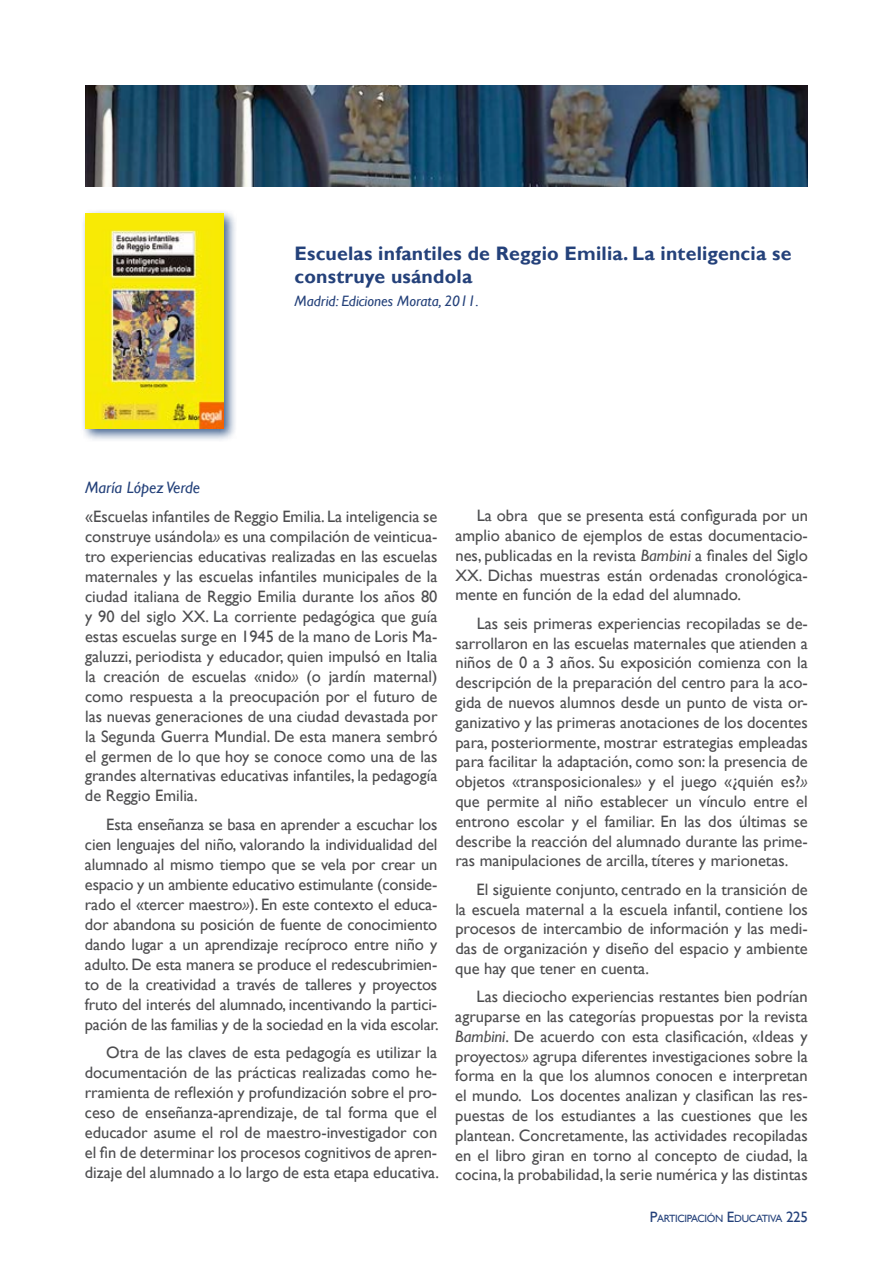
<style>
.page{position:relative;width:893px;height:1263px;background:#fff}
.page>*{position:absolute;margin:0;border:0;box-sizing:border-box;transform-origin:0 0}
.t1{font:700 19.5px/23.4px "Gill Sans";letter-spacing:.01em;color:#24417a}
.t2{font:16.5px/20px "Gill Sans";color:#4d4d4f;text-align:justify}
.t3{font:italic 15px "Gill Sans";color:#24417a}
.t4{font:10.5px "Gill Sans";letter-spacing:-.03em;color:#24417a}
.s1{font-style:italic;color:#24417a}
.s2{font-style:italic}
.s3{font-size:15px}
</style>
<div class="page">
<img style="left:85px;top:85px;width:722px;height:101px">
<div style="left:80px;top:209px;width:157px;height:234px;background:#002d6a;opacity:.75"></div>
<img style="left:85px;top:214px;width:139px;height:215px">
<p class="t1" style="left:295px;top:242px;width:498px">Escuelas infantiles de Reggio Emilia. La inteligencia se construye usándola</p>
<p class="t3" style="left:295px;top:292px;width:186px">Madrid: Ediciones Morata, 2011.</p>
<p class="t2" style="left:85px;top:474px;width:354px;line-height:28.5px"><span class="s1">María López Verde<br></span>«Escuelas infantiles de Reggio Emilia. La inteligencia se</p>
<p class="t2" style="left:85px;top:526px;width:354px">construye usándola<span class="s2">»</span> es una compilación de veinticua&shy;tro experiencias educativas realizadas en las escuelas maternales y las escuelas infantiles municipales de la ciudad italiana de Reggio Emilia durante los años 80 y 90 del siglo XX. La corriente pedagógica que guía estas escuelas surge en 1945 de la mano de Loris Ma&shy;galuzzi, periodista y educador, quien impulsó en Italia la creación de escuelas «nido<span class="s2">»</span> (o jardín maternal) como respuesta a la preocupación por el futuro de las nuevas generaciones de una ciudad devastada por la Segunda Guerra Mundial. De esta manera sembró el germen de lo que hoy se conoce como una de las grandes alternativas educativas infantiles, la pedagogía de Reggio Emilia.</p>
<p class="t2" style="left:85px;top:815px;width:356px;text-indent:21px">Esta enseñanza se basa en aprender a escuchar los cien lenguajes del niño, valorando la individualidad del alumnado al mismo tiempo que se vela por crear un espacio y un ambiente educativo estimulante (conside&shy;rado el «tercer maestro<span class="s2">»</span>). En este contexto el educa&shy;dor abandona su posición de fuente de conocimiento dando lugar a un aprendizaje recíproco entre niño y adulto. De esta manera se produce el redescubrimien&shy;to de la creatividad a través de talleres y proyectos fruto del interés del alumnado, incentivando la partici&shy;pación de las familias y de la sociedad en la vida escolar.</p>
<p class="t2" style="left:85px;top:1043px;width:356px;text-indent:21px">Otra de las claves de esta pedagogía es utilizar la documentación de las prácticas realizadas como he&shy;rramienta de reflexión y profundización sobre el pro&shy;ceso de enseñanza-aprendizaje, de tal forma que el educador asume el rol de maestro-investigador con el fin de determinar los procesos cognitivos de apren&shy;dizaje del alumnado a lo largo de esta etapa educativa.</p>
<p class="t2" style="left:455px;top:506px;width:354px;text-indent:21px">La obra que se presenta está configurada por un amplio abanico de ejemplos de estas documentacio&shy;nes, publicadas en la revista <span class="s2">Bambini</span> a finales del Siglo XX. Dichas muestras están ordenadas cronológica&shy;mente en función de la edad del alumnado.</p>
<p class="t2" style="left:455px;top:614px;width:354px;text-indent:21px">Las seis primeras experiencias recopiladas se de&shy;sarrollaron en las escuelas maternales que atienden a niños de 0 a 3 años. Su exposición comienza con la descripción de la preparación del centro para la aco&shy;gida de nuevos alumnos desde un punto de vista or&shy;ganizativo y las primeras anotaciones de los docentes para, posteriormente, mostrar estrategias empleadas para facilitar la adaptación, como son: la presencia de objetos «transposicionales<span class="s2">»</span> y el juego «¿quién es?<span class="s2">» </span>que permite al niño establecer un vínculo entre el entrono escolar y el familiar. En las dos últimas se describe la reacción del alumnado durante las prime&shy;ras manipulaciones de arcilla, títeres y marionetas.</p>
<p class="t2" style="left:455px;top:879px;width:354px;text-indent:21px">El siguiente conjunto, centrado en la transición de la escuela maternal a la escuela infantil, contiene los procesos de intercambio de información y las medi&shy;das de organización y diseño del espacio y ambiente que hay que tener en cuenta.</p>
<p class="t2" style="left:455px;top:987px;width:354px;text-indent:21px">Las dieciocho experiencias restantes bien podrían agruparse en las categorías propuestas por la revista <span class="s2">Bambini</span>. De acuerdo con esta clasificación, «Ideas y proyectos<span class="s2">»</span> agrupa diferentes investigaciones sobre la forma en la que los alumnos conocen e interpretan el mundo. Los docentes analizan y clasifican las res&shy;puestas de los estudiantes a las cuestiones que les plantean. Concretamente, las actividades recopiladas en el libro giran en torno al concepto de ciudad, la cocina, la probabilidad, la serie numérica y las distintas</p>
<p class="t4" style="left:650px;top:1213px;width:160px"><span class="s3">P</span>ARTICIPACIÓN <span class="s3">E</span>DUCATIVA <span class="s3">225</span></p>
</div>
